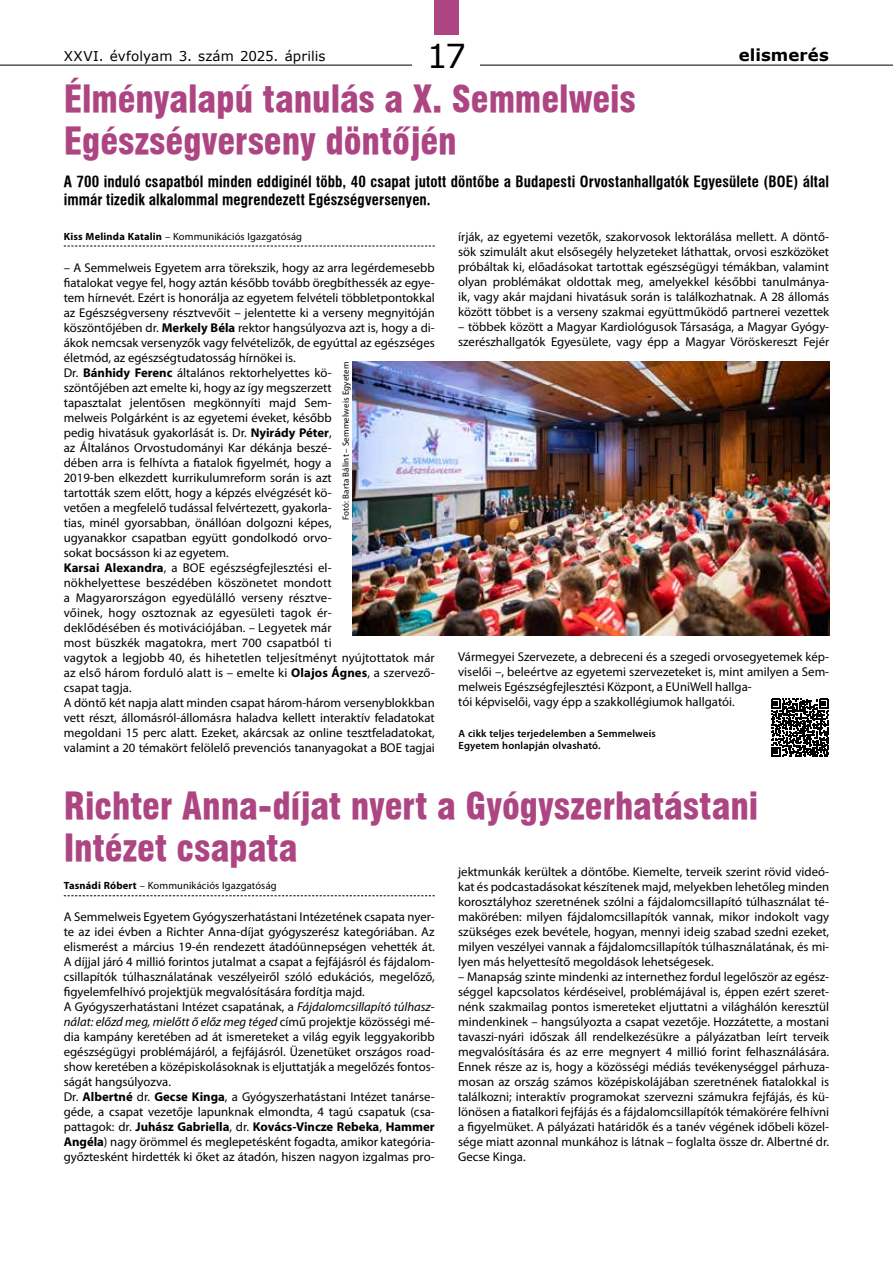
<style>
.page{position:relative;width:893px;height:1263px;background:#fff}
.page>*{position:absolute;margin:0;border:0;box-sizing:border-box;transform-origin:0 0}
.t1{font:36px/42px "Swiss 721 Blk Cn PFL";color:#ad4582}
.t2{font:33px "Verdana";color:#000}
.t3{font:700 16.5px "Verdana";letter-spacing:.005em;color:#000}
.t4{font:700 15px/18px "Swiss 721 Cn PFL";letter-spacing:.01em;color:#000}
.t5{font:13.5px "Verdana";letter-spacing:.005em;color:#000}
.t6{font:12.75px/15px "Myriad Pro";color:#000}
.t7{font:10.5px "Myriad Pro";letter-spacing:.01em;color:#000}
.t8{font:600 10.5px/12px "Myriad Pro";letter-spacing:.015em;color:#000}
.t9{font:9px "Myriad Pro";letter-spacing:.015em;color:#000}
.s1{font-weight:700}
.s2{font-style:italic}
</style>
<div class="page">
<hr style="left:0;top:65px;width:893px;height:1px;background:#000">
<div style="left:413px;top:32px;width:67px;height:45px;background:#fff"></div>
<div style="left:434px;top:0;width:24px;height:34px;background:#ad4582"></div>
<svg style="left:64px;top:246px;width:371px;height:1px"></svg>
<img style="left:353px;top:361px;width:476px;height:275px">
<svg style="left:771px;top:699px;width:58px;height:58px"></svg>
<svg style="left:64px;top:895px;width:371px;height:1px"></svg>
<p class="t5" style="left:64px;top:47px;width:263px">XXVI. évfolyam 3. szám 2025. április</p>
<h2 class="t2" style="left:427px;top:35px;width:41px">17</h2>
<p class="t3" style="left:739px;top:44px;width:92px">elismerés</p>
<h1 class="t1" style="left:64px;top:78px;width:573px">Élményalapú tanulás a X. Semmelweis<br>Egészségverseny döntőjén</h1>
<p class="t4" style="left:64px;top:173px;width:767px">A 700 induló csapatból minden eddiginél több, 40 csapat jutott döntőbe a Budapesti Orvostanhallgatók Egyesülete (BOE) által immár tizedik alkalommal megrendezett Egészségversenyen.</p>
<p class="t7" style="left:64px;top:230px;width:240px"><span class="s1">Kiss Melinda Katalin</span> – Kommunikációs Igazgatóság</p>
<p class="t6" style="left:64px;top:260px;width:373px">– A Semmelweis Egyetem arra törekszik, hogy az arra legérdemesebb fiatalokat vegye fel, hogy aztán később tovább öregbíthessék az egye&shy;tem hírnevét. Ezért is honorálja az egyetem felvételi többletpontokkal az Egészségverseny résztvevőit – jelentette ki a verseny megnyitóján köszöntőjében dr. <span class="s1">Merkely Béla</span> rektor hangsúlyozva azt is, hogy a di&shy;ákok nemcsak versenyzők vagy felvételizők, de egyúttal az egészséges életmód, az egészségtudatosság hírnökei is.<br>Dr. <span class="s1">Bánhidy Ferenc</span> általános rektorhelyettes kö-<br>szöntőjében azt emelte ki, hogy az így megszerzett<br>tapasztalat jelentősen megkönnyíti majd Sem-<br>melweis Polgárként is az egyetemi éveket, később<br>pedig hivatásuk gyakorlását is. Dr. <span class="s1">Nyirády Péter</span>,<br>az Általános Orvostudományi Kar dékánja beszé-<br>dében arra is felhívta a fiatalok figyelmét, hogy a<br>2019-ben elkezdett kurrikulumreform során is azt<br>tartották szem előtt, hogy a képzés elvégzését kö-<br>vetően a megfelelő tudással felvértezett, gyakorla-<br>tias, minél gyorsabban, önállóan dolgozni képes,<br>ugyanakkor csapatban együtt gondolkodó orvo-<br>sokat bocsásson ki az egyetem.<br><span class="s1">Karsai Alexandra</span>, a BOE egészségfejlesztési el-<br>nökhelyettese beszédében köszönetet mondott<br>a Magyarországon egyedülálló verseny résztve-<br>vőinek, hogy osztoznak az egyesületi tagok ér-<br>deklődésében és motivációjában. – Legyetek már<br>most büszkék magatokra, mert 700 csapatból ti<br>vagytok a legjobb 40, és hihetetlen teljesítményt nyújtottatok már az első három forduló alatt is – emelte ki <span class="s1">Olajos Ágnes</span>, a szervező&shy;csapat tagja.<br>A döntő két napja alatt minden csapat három-három versenyblokkban vett részt, állomásról-állomásra haladva kellett interaktív feladatokat megoldani 15 perc alatt. Ezeket, akárcsak az online tesztfeladatokat, valamint a 20 témakört felölelő prevenciós tananyagokat a BOE tagjai</p>
<p class="t6" style="left:458px;top:229px;width:373px;text-align:justify">írják, az egyetemi vezetők, szakorvosok lektorálása mellett. A döntő&shy;sök szimulált akut elsősegély helyzeteket láthattak, orvosi eszközöket próbáltak ki, előadásokat tartottak egészségügyi témákban, valamint olyan problémákat oldottak meg, amelyekkel későbbi tanulmánya&shy;ik, vagy akár majdani hivatásuk során is találkozhatnak. A 28 állomás között többet is a verseny szakmai együttműködő partnerei vezettek</p>
<p class="t6" style="left:458px;top:319px;width:373px">– többek között a Magyar Kardiológusok Társasága, a Magyar Gyógy&shy;szerészhallgatók Egyesülete, vagy épp a Magyar Vöröskereszt Fejér</p>
<p class="t9" style="left:340px;top:520px;width:160px;rotate:-90deg">Fotó: Barta Bálint – Semmelweis Egyetem</p>
<p class="t6" style="left:458px;top:649px;width:372px">Vármegyei Szervezete, a debreceni és a szegedi orvosegyetemek kép&shy;viselői –, beleértve az egyetemi szervezeteket is, mint amilyen a Sem&shy;melweis Egészségfejlesztési Központ, a EUniWell hallga-<br>tói képviselői, vagy épp a szakkollégiumok hallgatói.</p>
<p class="t8" style="left:458px;top:727px;width:199px">A cikk teljes terjedelemben a Semmelweis<br>Egyetem honlapján olvasható.</p>
<h1 class="t1" style="left:64px;top:785px;width:696px">Richter Anna-díjat nyert a Gyógyszerhatástani<br>Intézet csapata</h1>
<p class="t7" style="left:64px;top:879px;width:214px"><span class="s1">Tasnádi Róbert</span> – Kommunikációs Igazgatóság</p>
<p class="t6" style="left:64px;top:909px;width:373px">A Semmelweis Egyetem Gyógyszerhatástani Intézetének csapata nyer&shy;te az idei évben a Richter Anna-díjat gyógyszerész kategóriában. Az elismerést a március 19-én rendezett átadóünnepségen vehették át.<br>A díjjal járó 4 millió forintos jutalmat a csapat a fejfájásról és fájdalom&shy;csillapítók túlhasználatának veszélyeiről szóló edukációs, megelőző, figyelemfelhívó projektjük megvalósítására fordítja majd.<br>A Gyógyszerhatástani Intézet csapatának, a <span class="s2">Fájdalomcsillapító túlhasz&shy;nálat: előzd meg, mielőtt ő előz meg téged</span> című projektje közösségi mé&shy;dia kampány keretében ad át ismereteket a világ egyik leggyakoribb egészségügyi problémájáról, a fejfájásról. Üzenetüket országos road&shy;show keretében a középiskolásoknak is eljuttatják a megelőzés fontos&shy;ságát hangsúlyozva.<br>Dr. <span class="s1">Albertné</span> dr. <span class="s1">Gecse Kinga</span>, a Gyógyszerhatástani Intézet tanárse&shy;géde, a csapat vezetője lapunknak elmondta, 4 tagú csapatuk (csa&shy;pattagok: dr. <span class="s1">Juhász Gabriella</span>, dr. <span class="s1">Kovács-Vincze Rebeka</span>, <span class="s1">Hammer Angéla</span>) nagy örömmel és meglepetésként fogadta, amikor kategória&shy;győztesként hirdették ki őket az átadón, hiszen nagyon izgalmas pro-</p>
<p class="t6" style="left:458px;top:864px;width:373px;text-align:justify">jektmunkák kerültek a döntőbe. Kiemelte, terveik szerint rövid videó&shy;kat és podcastadásokat készítenek majd, melyekben lehetőleg minden korosztályhoz szeretnének szólni a fájdalomcsillapító túlhasználat té&shy;makörében: milyen fájdalomcsillapítók vannak, mikor indokolt vagy szükséges ezek bevétele, hogyan, mennyi ideig szabad szedni ezeket, milyen veszélyei vannak a fájdalomcsillapítók túlhasználatának, és mi&shy;lyen más helyettesítő megoldások lehetségesek.</p>
<p class="t6" style="left:458px;top:969px;width:373px;text-align:justify">– Manapság szinte mindenki az internethez fordul legelőször az egész&shy;séggel kapcsolatos kérdéseivel, problémájával is, éppen ezért szeret&shy;nénk szakmailag pontos ismereteket eljuttatni a világhálón keresztül mindenkinek – hangsúlyozta a csapat vezetője. Hozzátette, a mostani tavaszi-nyári időszak áll rendelkezésükre a pályázatban leírt terveik megvalósítására és az erre megnyert 4 millió forint felhasználására.<br>Ennek része az is, hogy a közösségi médiás tevékenységgel párhuza&shy;mosan az ország számos középiskolájában szeretnének fiatalokkal is találkozni; interaktív programokat szervezni számukra fejfájás, és kü&shy;lönösen a fiatalkori fejfájás és a fájdalomcsillapítók témakörére felhívni a figyelmüket. A pályázati határidők és a tanév végének időbeli közel&shy;sége miatt azonnal munkához is látnak – foglalta össze dr. Albertné dr.<br>Gecse Kinga.</p>
</div>
